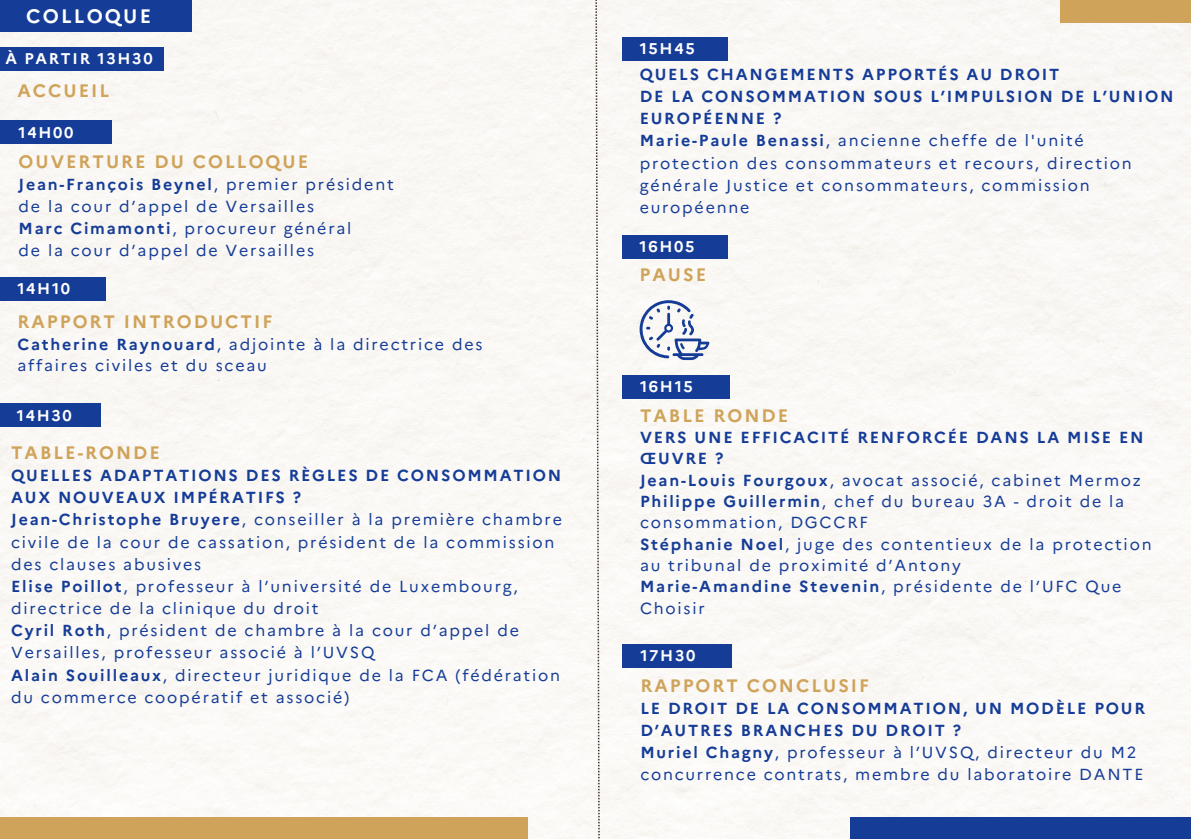
<style>
.page{position:relative;width:1191px;height:839px;background:#fff}
.page>*{position:absolute;margin:0;border:0;box-sizing:border-box;transform-origin:0 0}
.t1{font:700 19.4px "Marianne";letter-spacing:.11em;color:#fff}
.t2{font:700 18px "Marianne";letter-spacing:.11em;color:#cfa359}
.t3{font:16px/22.2px "Marianne";letter-spacing:.11em;color:#153c97}
.t4{font:700 15.4px "Marianne";letter-spacing:.11em;color:#fff}
.s1{font-weight:700}
</style>
<div class="page">
<div style="left:0;top:0;width:1191px;height:838px;background:#faf8f5"></div>
<div style="left:851px;top:817px;width:340px;height:21px;background:#153c97"></div>
<div style="left:0;top:817px;width:527px;height:21px;background:#cfa359"></div>
<div style="left:0;top:0;width:191px;height:32px;background:#153c97"></div>
<svg style="left:595px;top:0;width:5px;height:838px"></svg>
<div style="left:1060px;top:0;width:131px;height:22px;background:#cfa359"></div>
<div style="left:0;top:121px;width:112px;height:23px;background:#153c97"></div>
<div style="left:0;top:277px;width:105px;height:24px;background:#153c97"></div>
<div style="left:622px;top:235px;width:105px;height:24px;background:#153c97"></div>
<svg style="left:640px;top:300px;width:69px;height:60px"></svg>
<div style="left:622px;top:375px;width:108px;height:24px;background:#153c97"></div>
<div style="left:0;top:47px;width:164px;height:24px;background:#153c97"></div>
<div style="left:622px;top:37px;width:105px;height:24px;background:#153c97"></div>
<div style="left:622px;top:644px;width:109px;height:23px;background:#153c97"></div>
<div style="left:0;top:403px;width:101px;height:24px;background:#153c97"></div>
<h2 class="t1" style="left:26px;top:1px;width:126px">COLLOQUE</h2>
<p class="t4" style="left:5px;top:47px;width:149px">À PARTIR 13H30</p>
<h2 class="t2" style="left:17px;top:76px;width:93px">ACCUEIL</h2>
<h1 class="t4" style="left:19px;top:120px;width:56px">14H00</h1>
<p class="t2" style="left:19px;top:147px;width:291px">OUVERTURE DU COLLOQUE</p>
<p class="t3" style="left:19px;top:172px;width:377px"><span class="s1">Jean-François Beynel</span>, premier président de la cour d’appel de Versailles<br><span class="s1">Marc Cimamonti</span>, procureur général<br>de la cour d’appel de Versailles</p>
<h2 class="t4" style="left:17px;top:277px;width:54px">14H10</h2>
<p class="t2" style="left:17px;top:308px;width:256px">RAPPORT INTRODUCTIF</p>
<p class="t3" style="left:17px;top:332px;width:467px;line-height:21.4px"><span class="s1">Catherine Raynouard</span>, adjointe à la directrice des affaires civiles et du sceau</p>
<h1 class="t4" style="left:17px;top:403px;width:56px">14H30</h1>
<p class="t2" style="left:11px;top:438px;width:150px">TABLE-RONDE</p>
<p class="t3" style="left:11px;top:463px;width:552px"><span class="s1">QUELLES ADAPTATIONS DES RÈGLES DE CONSOMMATION AUX NOUVEAUX IMPÉRATIFS ?<br>Jean-Christophe Bruyere</span>, conseiller à la première chambre civile de la cour de cassation, président de la commission des clauses abusives<br><span class="s1">Elise Poillot</span>, professeur à l’université de Luxembourg, directrice de la clinique du droit<br><span class="s1">Cyril Roth</span>, président de chambre à la cour d’appel de Versailles, professeur associé à l’UVSQ<br><span class="s1">Alain Souilleaux</span>, directeur juridique de la FCA (fédération du commerce coopératif et associé)</p>
<h2 class="t4" style="left:640px;top:37px;width:56px">15H45</h2>
<p class="t3" style="left:640px;top:62px;width:535px"><span class="s1">QUELS CHANGEMENTS APPORTÉS AU DROIT<br>DE LA CONSOMMATION SOUS L’IMPULSION DE L’UNION EUROPÉENNE ?<br>Marie-Paule Benassi</span>, ancienne cheffe de l'unité protection des consommateurs et recours, direction générale Justice et consommateurs, commission européenne</p>
<h2 class="t4" style="left:640px;top:235px;width:56px">16H05</h2>
<h1 class="t2" style="left:640px;top:261px;width:68px">PAUSE</h1>
<h2 class="t4" style="left:640px;top:374px;width:54px">16H15</h2>
<p class="t2" style="left:640px;top:401px;width:150px">TABLE RONDE</p>
<p class="t3" style="left:640px;top:425px;width:513px;line-height:21.4px"><span class="s1">VERS UNE EFFICACITÉ RENFORCÉE DANS LA MISE EN ŒUVRE ?<br>Jean-Louis Fourgoux</span>, avocat associé, cabinet Mermoz <span class="s1">Philippe Guillermin</span>, chef du bureau 3A - droit de la consommation, DGCCRF<br><span class="s1">Stéphanie Noel</span>, juge des contentieux de la protection au tribunal de proximité d’Antony<br><span class="s1">Marie-Amandine Stevenin</span>, présidente de l’UFC Que Choisir</p>
<h2 class="t4" style="left:640px;top:643px;width:56px">17H30</h2>
<p class="t2" style="left:640px;top:671px;width:230px">RAPPORT CONCLUSIF</p>
<p class="t3" style="left:640px;top:695px;width:506px"><span class="s1">LE DROIT DE LA CONSOMMATION, UN MODÈLE POUR D’AUTRES BRANCHES DU DROIT ?<br>Muriel Chagny</span>, professeur à l’UVSQ, directeur du M2 concurrence contrats, membre du laboratoire DANTE</p>
</div>
